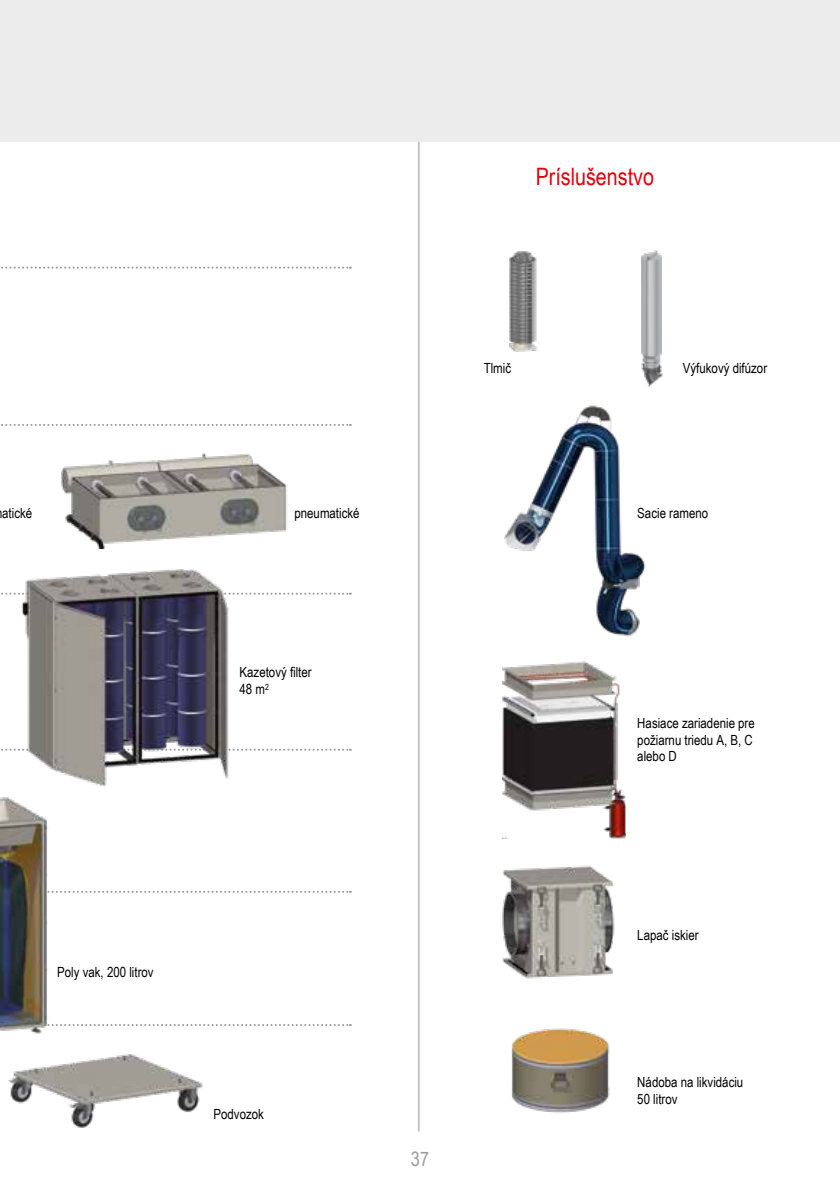
<style>
.page{position:relative;width:840px;height:1191px;background:#fff}
.page>*{position:absolute;margin:0;border:0;box-sizing:border-box;transform-origin:0 0}
.t1{font:24px "Arial Narrow";color:#e3000b}
.t2{font:20px "Arial Narrow";color:#9c9c9d}
.t3{font:14px/16.8px "Arial Narrow";color:#000}
</style>
<div class="page">
<div style="left:0;top:0;width:839px;height:142px;background:#ececec"></div>
<svg style="left:1px;top:267px;width:350px;height:2px"></svg>
<svg style="left:1px;top:424px;width:350px;height:2px"></svg>
<svg style="left:1px;top:592px;width:350px;height:2px"></svg>
<svg style="left:1px;top:748px;width:350px;height:2px"></svg>
<svg style="left:52px;top:890px;width:299px;height:2px"></svg>
<svg style="left:52px;top:1024px;width:299px;height:2px"></svg>
<img style="left:61px;top:453px;width:226px;height:95px">
<img style="left:20px;top:569px;width:211px;height:217px">
<img style="left:0;top:766px;width:52px;height:268px">
<img style="left:9px;top:1054px;width:194px;height:74px">
<img style="left:511px;top:1028px;width:99px;height:85px">
<img style="left:502px;top:865px;width:113px;height:114px">
<img style="left:502px;top:661px;width:123px;height:177px">
<img style="left:504px;top:405px;width:141px;height:232px">
<img style="left:509px;top:251px;width:29px;height:100px">
<img style="left:641px;top:250px;width:22px;height:137px">
<hr style="left:417px;top:142px;width:2px;height:989px;background:#c5c6c6">
<h1 class="t1" style="left:535px;top:159px;width:120px">Príslušenstvo</h1>
<p class="t3" style="left:483px;top:359px;width:29px">Tlmič</p>
<p class="t3" style="left:682px;top:359px;width:86px">Výfukový difúzor</p>
<p class="t3" style="left:2px;top:504px;width:31px">atické</p>
<p class="t3" style="left:294px;top:504px;width:67px">pneumatické</p>
<p class="t3" style="left:637px;top:504px;width:72px">Sacie rameno</p>
<p class="t3" style="left:239px;top:663px;width:74px">Kazetový filter<br>48 m<sup>2</sup></p>
<p class="t3" style="left:57px;top:963px;width:98px">Poly vak, 200 litrov</p>
<p class="t3" style="left:213px;top:1105px;width:52px">Podvozok</p>
<h2 class="t2" style="left:410px;top:1144px;width:20px">37</h2>
<p class="t3" style="left:637px;top:714px;width:119px">Hasiace zariadenie pre požiarnu triedu A, B, C alebo D</p>
<p class="t3" style="left:637px;top:925px;width:63px">Lapač iskier</p>
<p class="t3" style="left:637px;top:1073px;width:107px">Nádoba na likvidáciu<br>50 litrov</p>
</div>
